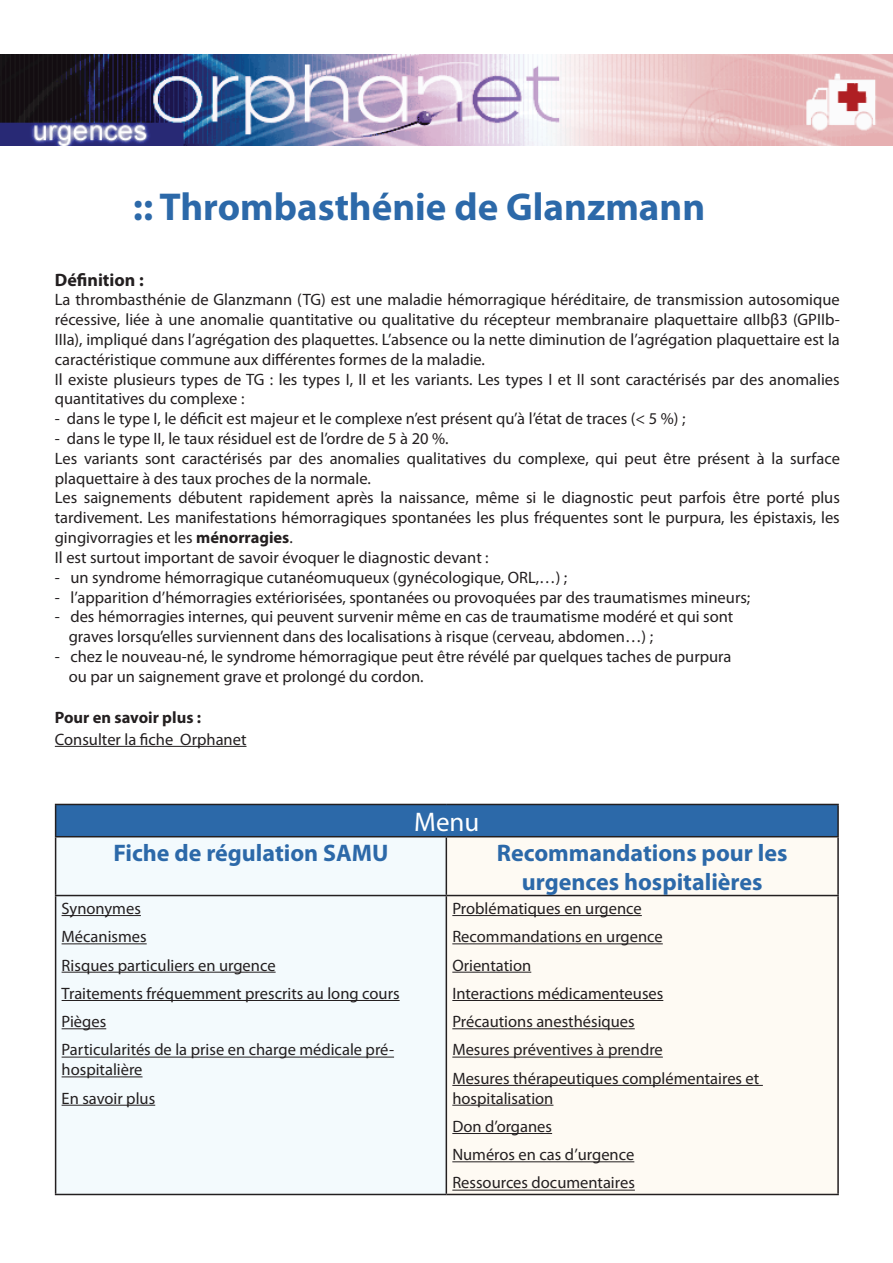
<style>
.page{position:relative;width:893px;height:1263px;background:#fff}
.page>*{position:absolute;margin:0;border:0;box-sizing:border-box;transform-origin:0 0}
.t1{font:700 39px "Myriad Pro";color:#2c69a9}
.t2{font:27px "Myriad Pro";color:#fff}
.t3{font:700 24px/28.8px "Myriad Pro";color:#2c69a9;text-align:center}
.t4{font:700 18px "Myriad Pro";color:#231f20}
.t5{font:16.5px/28.3px "Myriad Pro";color:#231f20}
.t6{font:700 16.5px "Myriad Pro";color:#231f20}
.s1{font-weight:700}
</style>
<div class="page">
<hr style="left:55px;top:746px;width:191px;height:1px;background:#231f20">
<div style="left:56px;top:804px;width:782px;height:33px;background:#2c69a9"></div>
<div style="left:56px;top:837px;width:390px;height:357px;background:#f3fafd"></div>
<div style="left:447px;top:837px;width:390px;height:357px;background:#fefaf3"></div>
<hr style="left:55px;top:804px;width:391px;height:1px;background:#231f20">
<hr style="left:55px;top:805px;width:1px;height:31px;background:#231f20">
<hr style="left:446px;top:804px;width:393px;height:1px;background:#231f20">
<hr style="left:837px;top:805px;width:2px;height:31px;background:#231f20">
<hr style="left:55px;top:836px;width:391px;height:1px;background:#231f20">
<hr style="left:55px;top:837px;width:1px;height:58px;background:#231f20">
<hr style="left:446px;top:836px;width:393px;height:1px;background:#231f20">
<hr style="left:446px;top:837px;width:1px;height:58px;background:#231f20">
<hr style="left:837px;top:837px;width:2px;height:58px;background:#231f20">
<hr style="left:55px;top:895px;width:391px;height:1px;background:#231f20">
<hr style="left:55px;top:896px;width:1px;height:298px;background:#231f20">
<hr style="left:446px;top:895px;width:393px;height:1px;background:#231f20">
<hr style="left:446px;top:896px;width:1px;height:298px;background:#231f20">
<hr style="left:837px;top:896px;width:2px;height:298px;background:#231f20">
<hr style="left:55px;top:1194px;width:391px;height:1px;background:#231f20">
<hr style="left:446px;top:1194px;width:393px;height:1px;background:#231f20">
<hr style="left:62px;top:915px;width:79px;height:1px;background:#231f20">
<hr style="left:62px;top:943px;width:85px;height:1px;background:#231f20">
<hr style="left:62px;top:972px;width:214px;height:1px;background:#231f20">
<hr style="left:62px;top:1000px;width:338px;height:1px;background:#231f20">
<hr style="left:62px;top:1028px;width:44px;height:1px;background:#231f20">
<hr style="left:62px;top:1057px;width:332px;height:1px;background:#231f20">
<hr style="left:62px;top:1076px;width:81px;height:1px;background:#231f20">
<hr style="left:62px;top:1105px;width:93px;height:1px;background:#231f20">
<hr style="left:452px;top:915px;width:190px;height:1px;background:#231f20">
<hr style="left:452px;top:943px;width:211px;height:1px;background:#231f20">
<hr style="left:452px;top:972px;width:79px;height:1px;background:#231f20">
<hr style="left:452px;top:1000px;width:211px;height:1px;background:#231f20">
<hr style="left:452px;top:1028px;width:183px;height:1px;background:#231f20">
<hr style="left:452px;top:1057px;width:211px;height:1px;background:#231f20">
<hr style="left:452px;top:1085px;width:311px;height:1px;background:#231f20">
<hr style="left:452px;top:1105px;width:101px;height:1px;background:#231f20">
<hr style="left:452px;top:1133px;width:100px;height:1px;background:#231f20">
<hr style="left:452px;top:1161px;width:182px;height:1px;background:#231f20">
<hr style="left:452px;top:1190px;width:183px;height:1px;background:#231f20">
<img style="left:0;top:54px;width:893px;height:92px">
<h1 class="t1" style="left:133px;top:182px;width:574px">:: Thrombasthénie de Glanzmann</h1>
<p class="t4" style="left:55px;top:268px;width:90px">Définition :</p>
<p class="t5" style="left:55px;top:290px;width:786px;line-height:19.8px">La thrombasthénie de Glanzmann (TG) est une maladie hémorragique héréditaire, de transmission autosomique récessive, liée à une anomalie quantitative ou qualitative du récepteur membranaire plaquettaire αIIbβ3 (GPIIb-IIIa), impliqué dans l’agrégation des plaquettes. L’absence ou la nette diminution de l’agrégation plaquettaire est la caractéristique commune aux différentes formes de la maladie.<br>Il existe plusieurs types de TG : les types I, II et les variants. Les types I et II sont caractérisés par des anomalies quantitatives du complexe :</p>
<p class="t5" style="left:55px;top:404px;width:632px">- dans le type I, le déficit est majeur et le complexe n’est présent qu’à l’état de traces (&lt; 5 %) ;</p>
<p class="t5" style="left:55px;top:428px;width:787px;line-height:19.8px">- dans le type II, le taux résiduel est de l’ordre de 5 à 20 %.<br>Les variants sont caractérisés par des anomalies qualitatives du complexe, qui peut être présent à la surface plaquettaire à des taux proches de la normale.<br>Les saignements débutent rapidement après la naissance, même si le diagnostic peut parfois être porté plus tardivement. Les manifestations hémorragiques spontanées les plus fréquentes sont le purpura, les épistaxis, les gingivorragies et les <span class="s1">ménorragies</span>.<br>Il est surtout important de savoir évoquer le diagnostic devant :</p>
<p class="t5" style="left:55px;top:563px;width:514px">- un syndrome hémorragique cutanéomuqueux (gynécologique, ORL,…) ;</p>
<p class="t5" style="left:55px;top:582px;width:697px">- l’apparition d’hémorragies extériorisées, spontanées ou provoquées par des traumatismes mineurs;</p>
<p class="t5" style="left:69px;top:607px;width:666px;line-height:19.8px;text-indent:-14px">- des hémorragies internes, qui peuvent survenir même en cas de traumatisme modéré et qui sont graves lorsqu’elles surviennent dans des localisations à risque (cerveau, abdomen…) ;</p>
<p class="t5" style="left:69px;top:646px;width:664px;line-height:19.8px;text-indent:-14px">- chez le nouveau-né, le syndrome hémorragique peut être révélé par quelques taches de purpura ou par un saignement grave et prolongé du cordon.</p>
<p class="t6" style="left:55px;top:707px;width:148px">Pour en savoir plus :</p>
<p class="t5" style="left:55px;top:725px;width:193px">Consulter la fiche Orphanet</p>
<h2 class="t2" style="left:414px;top:805px;width:67px">Menu</h2>
<h3 class="t3" style="left:113px;top:837px;width:277px">Fiche de régulation SAMU</h3>
<h3 class="t3" style="left:497px;top:837px;width:292px">Recommandations pour les urgences hospitalières</h3>
<p class="t5" style="left:62px;top:894px;width:340px">Synonymes<br>Mécanismes<br>Risques particuliers en urgence<br>Traitements fréquemment prescrits au long cours<br>Pièges<br>Particularités de la prise en charge médicale pré-</p>
<p class="t5" style="left:62px;top:1055px;width:95px">hospitalière<br>En savoir plus</p>
<p class="t5" style="left:452px;top:894px;width:308px">Problématiques en urgence<br>Recommandations en urgence<br>Orientation<br>Interactions médicamenteuses<br>Précautions anesthésiques<br>Mesures préventives à prendre<br>Mesures thérapeutiques complémentaires et</p>
<p class="t5" style="left:452px;top:1083px;width:184px">hospitalisation<br>Don d’organes<br>Numéros en cas d’urgence<br>Ressources documentaires</p>
</div>
